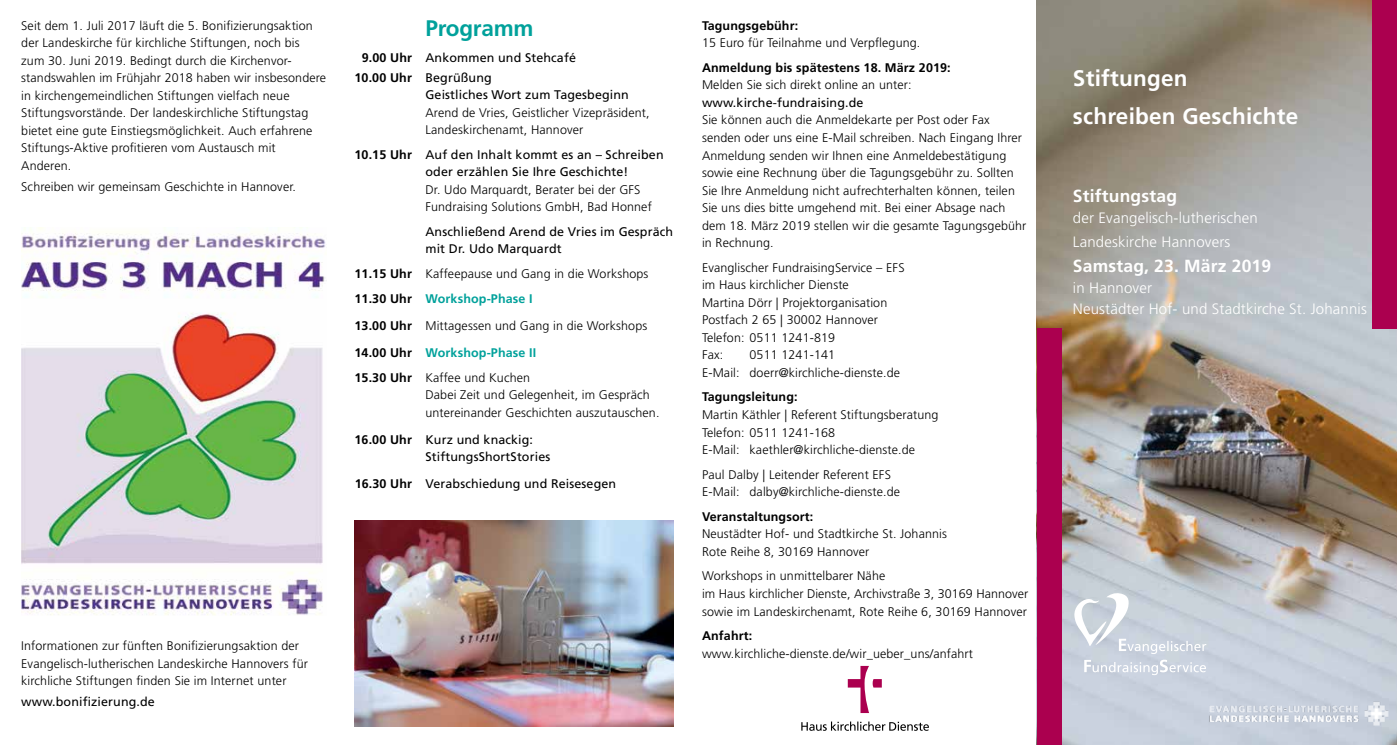
<style>
.page{position:relative;width:1397px;height:745px;background:#fff}
.page>*{position:absolute;margin:0;border:0;box-sizing:border-box;transform-origin:0 0}
.t1{font:700 22.5px/38.6px "Frutiger LT Std";letter-spacing:.01em;color:#fff}
.t2{font:700 22.5px "Frutiger LT Std";letter-spacing:-.01em;color:#00a19b}
.t3{font:700 17.5px "Frutiger LT Std";letter-spacing:.01em;color:#fff}
.t4{font:300 15px/24.5px "Frutiger LT Std";letter-spacing:.01em;color:#fff}
.t5{font:300 12.5px/17.5px "Frutiger LT Std";letter-spacing:.01em;color:#000}
.t6{font:12.5px/17.5px "Frutiger LT Std";letter-spacing:.01em;color:#000}
.t7{font:700 12.5px "Frutiger LT Std";letter-spacing:.01em;color:#000}
.s1{font-weight:700}
.s2{font-weight:700;color:#00a19b}
</style>
<div class="page">
<img style="left:21px;top:227px;width:305px;height:387px">
<img style="left:1036px;top:0;width:360px;height:744px">
<div style="left:1371px;top:0;width:25px;height:328px;background:#ab004f"></div>
<div style="left:1036px;top:328px;width:25px;height:416px;background:#ab004f"></div>
<img style="left:1206px;top:695px;width:184px;height:35px">
<svg style="left:801px;top:721px;width:127px;height:9px"></svg>
<svg style="left:847px;top:665px;width:34px;height:47px"></svg>
<img style="left:354px;top:520px;width:319px;height:205px">
<svg style="left:1084px;top:659px;width:121px;height:15px"></svg>
<svg style="left:1073px;top:592px;width:133px;height:61px;background:#cfd6de"></svg>
<p class="t5" style="left:21px;top:17px;width:306px">Seit dem 1. Juli 2017 läuft die 5. Bonifizierungsaktion der Landeskirche für kirchliche Stiftungen, noch bis<br>zum 30. Juni 2019. Bedingt durch die Kirchenvor&shy;standswahlen im Frühjahr 2018 haben wir insbesondere in kirchengemeindlichen Stiftungen vielfach neue Stiftungsvorstände. Der landeskirchliche Stiftungstag bietet eine gute Einstiegsmöglichkeit. Auch erfahrene Stiftungs-Aktive profitieren vom Austausch mit Anderen.</p>
<p class="t5" style="left:21px;top:178px;width:276px">Schreiben wir gemeinsam Geschichte in Hannover.</p>
<h1 class="t2" style="left:425px;top:15px;width:110px">Programm</h1>
<p class="t6" style="left:354px;top:47px;width:223px;line-height:20px;text-indent:7px"><span class="s1">9.00 Uhr</span> Ankommen und Stehcafé<br><span class="s1">10.00 Uhr</span> Begrüßung</p>
<p class="t6" style="left:425px;top:86px;width:205px">Geistliches Wort zum Tagesbeginn</p>
<p class="t5" style="left:425px;top:104px;width:225px">Arend de Vries, Geistlicher Vizepräsident,<br>Landeskirchenamt, Hannover</p>
<p class="t6" style="left:425px;top:146px;width:240px;text-indent:-71px"><span class="s1">10.15 Uhr</span> Auf den Inhalt kommt es an – Schreiben oder erzählen Sie Ihre Geschichte!</p>
<p class="t5" style="left:425px;top:181px;width:228px">Dr. Udo Marquardt, Berater bei der GFS<br>Fundraising Solutions GmbH, Bad Honnef</p>
<p class="t6" style="left:425px;top:223px;width:249px">Anschließend Arend de Vries im Gespräch mit Dr. Udo Marquardt</p>
<p class="t5" style="left:354px;top:261px;width:295px;line-height:24.6px"><span class="s1">11.15 Uhr</span> Kaffeepause und Gang in die Workshops<br><span class="s1">11.30 Uhr</span> <span class="s2">Workshop-Phase I</span></p>
<p class="t5" style="left:354px;top:312px;width:294px;line-height:27.1px"><span class="s1">13.00 Uhr</span> Mittagessen und Gang in die Workshops<br><span class="s1">14.00 Uhr</span> <span class="s2">Workshop-Phase II</span></p>
<p class="t5" style="left:425px;top:368px;width:235px;text-indent:-71px"><span class="s1">15.30 Uhr</span> Kaffee und Kuchen<br>Dabei Zeit und Gelegenheit, im Gespräch untereinander Geschichten auszutauschen.</p>
<p class="t6" style="left:425px;top:430px;width:126px;text-indent:-71px"><span class="s1">16.00 Uhr</span> Kurz und knackig:<br>StiftungsShortStories</p>
<p class="t6" style="left:354px;top:475px;width:263px"><span class="s1">16.30 Uhr</span> Verabschiedung und Reisesegen</p>
<p class="t5" style="left:21px;top:636px;width:288px">Informationen zur fünften Bonifizierungsaktion der<br>Evangelisch-lutherischen Landeskirche Hannovers für kirchliche Stiftungen finden Sie im Internet unter</p>
<p class="t6" style="left:21px;top:692px;width:135px">www.bonifizierung.de</p>
<p class="t7" style="left:702px;top:18px;width:98px">Tagungsgebühr:</p>
<p class="t5" style="left:702px;top:34px;width:220px">15 Euro für Teilnahme und Verpflegung.</p>
<p class="t7" style="left:702px;top:60px;width:250px">Anmeldung bis spätestens 18. März 2019:</p>
<p class="t5" style="left:702px;top:76px;width:211px">Melden Sie sich direkt online an unter:</p>
<p class="t6" style="left:702px;top:94px;width:163px">www.kirche-fundraising.de</p>
<p class="t5" style="left:702px;top:111px;width:326px">Sie können auch die Anmeldekarte per Post oder Fax senden oder uns eine E-Mail schreiben. Nach Eingang Ihrer Anmeldung senden wir Ihnen eine Anmeldebestätigung sowie eine Rechnung über die Tagungsgebühr zu. Sollten Sie Ihre Anmeldung nicht aufrechterhalten können, teilen Sie uns dies bitte umgehend mit. Bei einer Absage nach dem 18. März 2019 stellen wir die gesamte Tagungsgebühr in Rechnung.</p>
<p class="t5" style="left:702px;top:259px;width:204px">Evanglischer FundraisingService – EFS im Haus kirchlicher Dienste<br>Martina Dörr | Projektorganisation<br>Postfach 2 65 | 30002 Hannover<br>Telefon: 0511 1241-819<br>Fax:</p>
<p class="t5" style="left:702px;top:346px;width:200px;text-indent:48px">0511 1241-141<br>E-Mail: doerr@kirchliche-dienste.de</p>
<p class="t7" style="left:702px;top:389px;width:97px">Tagungsleitung:</p>
<p class="t5" style="left:702px;top:406px;width:238px">Martin Käthler | Referent Stiftungsberatung<br>Telefon: 0511 1241-168<br>E-Mail: kaethler@kirchliche-dienste.de</p>
<p class="t5" style="left:702px;top:465px;width:200px">Paul Dalby | Leitender Referent EFS<br>E-Mail: dalby@kirchliche-dienste.de</p>
<p class="t7" style="left:702px;top:508px;width:113px">Veranstaltungsort:</p>
<p class="t5" style="left:702px;top:525px;width:246px">Neustädter Hof- und Stadtkirche St. Johannis<br>Rote Reihe 8, 30169 Hannover</p>
<p class="t5" style="left:702px;top:567px;width:328px">Workshops in unmittelbarer Nähe<br>im Haus kirchlicher Dienste, Archivstraße 3, 30169 Hannover sowie im Landeskirchenamt, Rote Reihe 6, 30169 Hannover</p>
<p class="t7" style="left:702px;top:628px;width:52px">Anfahrt:</p>
<p class="t5" style="left:702px;top:644px;width:272px">www.kirchliche-dienste.de/wir_ueber_uns/anfahrt</p>
<h1 class="t1" style="left:1072px;top:59px;width:227px">Stiftungen<br>schreiben Geschichte</h1>
<h2 class="t3" style="left:1072px;top:185px;width:106px">Stiftungstag</h2>
<p class="t4" style="left:1072px;top:205px;width:186px">der Evangelisch-lutherischen<br>Landeskirche Hannovers</p>
<h2 class="t3" style="left:1072px;top:255px;width:200px">Samstag, 23. März 2019</h2>
<p class="t4" style="left:1072px;top:277px;width:295px;line-height:21px">in Hannover<br>Neustädter Hof- und Stadtkirche St. Johannis</p>
</div>
